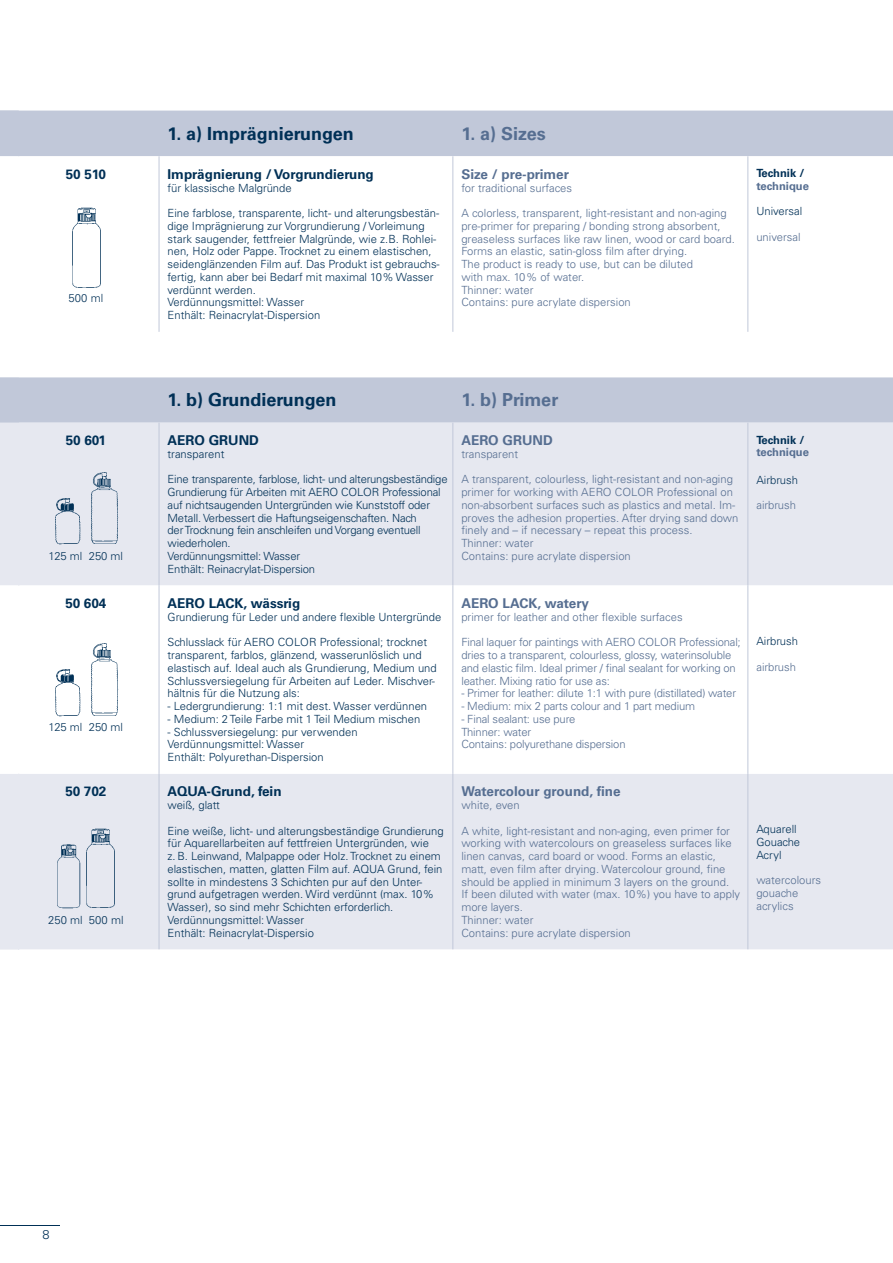
<style>
.page{position:relative;width:893px;height:1263px;background:#fff}
.page>*{position:absolute;margin:0;border:0;box-sizing:border-box;transform-origin:0 0}
.t1{font:700 18px "Univers LT Std";color:#003056}
.t2{font:700 18px "Univers LT Std";color:#566e91}
.t3{font:700 13.5px "Univers LT Std";color:#003056}
.t4{font:700 13.5px "Univers LT Std";color:#566e91}
.t5{font:300 12.75px "Univers LT Std";color:#003056}
.t6{font:300 11.25px/12.8px "Univers LT Std";color:#003056}
.t7{font:300 11.25px/12.8px "Univers LT Std";color:#566e91}
.t8{font:700 11.25px "Univers LT Std";color:#566e91}
.t9{font:700 11.25px "Univers LT Std";color:#003056}
</style>
<div class="page">
<div style="left:0;top:111px;width:892px;height:312px;background:#c1c8d9"></div>
<svg style="left:0;top:156px;width:892px;height:221px"></svg>
<div style="left:0;top:423px;width:893px;height:526px;background:#e6e8f0"></div>
<svg style="left:0;top:585px;width:892px;height:189px"></svg>
<hr style="left:159px;top:156px;width:1px;height:176px;background:#c1c8d9">
<hr style="left:452px;top:156px;width:1px;height:176px;background:#c1c8d9">
<hr style="left:747px;top:156px;width:1px;height:176px;background:#c1c8d9">
<hr style="left:159px;top:423px;width:1px;height:162px;background:#c1c8d9">
<hr style="left:452px;top:423px;width:1px;height:162px;background:#c1c8d9">
<hr style="left:747px;top:423px;width:1px;height:162px;background:#c1c8d9">
<hr style="left:159px;top:585px;width:1px;height:189px;background:#c1c8d9">
<hr style="left:452px;top:585px;width:1px;height:189px;background:#c1c8d9">
<hr style="left:747px;top:585px;width:1px;height:189px;background:#c1c8d9">
<hr style="left:159px;top:774px;width:1px;height:175px;background:#c1c8d9">
<hr style="left:452px;top:774px;width:1px;height:175px;background:#c1c8d9">
<hr style="left:747px;top:774px;width:1px;height:175px;background:#c1c8d9">
<img style="left:71px;top:208px;width:30px;height:80px">
<img style="left:91px;top:471px;width:28px;height:74px">
<img style="left:55px;top:498px;width:26px;height:47px">
<img style="left:91px;top:642px;width:28px;height:74px">
<img style="left:55px;top:669px;width:26px;height:47px">
<img style="left:56px;top:844px;width:24px;height:64px">
<img style="left:85px;top:828px;width:30px;height:80px">
<svg style="left:892px;top:111px;width:1px;height:825px"></svg>
<hr style="left:0;top:1225px;width:60px;height:1px;background:#003056">
<p class="t3" style="left:66px;top:166px;width:42px">50 510</p>
<p class="t6" style="left:69px;top:292px;width:36px">500 ml</p>
<p class="t3" style="left:66px;top:432px;width:42px">50 601</p>
<p class="t6" style="left:49px;top:550px;width:76px">125 ml 250 ml</p>
<p class="t3" style="left:65px;top:595px;width:42px">50 604</p>
<p class="t6" style="left:49px;top:721px;width:76px">125 ml 250 ml</p>
<p class="t3" style="left:65px;top:784px;width:42px">50 702</p>
<p class="t6" style="left:48px;top:913px;width:77px">250 ml 500 ml</p>
<h1 class="t1" style="left:168px;top:123px;width:188px">1. a) Imprägnierungen</h1>
<h1 class="t2" style="left:461px;top:123px;width:86px">1. a) Sizes</h1>
<p class="t3" style="left:168px;top:166px;width:208px">Imprägnierung / Vorgrundierung</p>
<p class="t6" style="left:168px;top:181px;width:126px">für klassische Malgründe</p>
<p class="t6" style="left:168px;top:207px;width:274px">Eine farblose, transparente, licht- und alterungsbestän&shy;dige Imprägnierung zur Vorgrundierung / Vorleimung stark saugender, fettfreier Malgründe, wie z.B. Rohlei&shy;nen, Holz oder Pappe. Trocknet zu einem elastischen, seidenglänzenden Film auf. Das Produkt ist gebrauchs&shy;fertig, kann aber bei Bedarf mit maximal 10% Wasser verdünnt werden.<br>Verdünnungsmittel: Wasser<br>Enthält: Reinacrylat-Dispersion</p>
<p class="t4" style="left:461px;top:166px;width:109px">Size / pre-primer</p>
<p class="t7" style="left:461px;top:181px;width:112px">for traditional surfaces</p>
<p class="t7" style="left:461px;top:207px;width:275px">A colorless, transparent, light-resistant and non-aging pre-primer for preparing / bonding strong absorbent, greaseless surfaces like raw linen, wood or card board.<br>Forms an elastic, satin-gloss film after drying.<br>The product is ready to use, but can be diluted<br>with max. 10% of water.<br>Thinner: water<br>Contains: pure acrylate dispersion</p>
<p class="t9" style="left:756px;top:167px;width:50px">Technik /</p>
<p class="t8" style="left:756px;top:179px;width:54px">technique</p>
<p class="t6" style="left:756px;top:205px;width:48px">Universal</p>
<p class="t7" style="left:756px;top:231px;width:46px">universal</p>
<h1 class="t1" style="left:168px;top:390px;width:170px">1. b) Grundierungen</h1>
<h1 class="t2" style="left:461px;top:390px;width:98px">1. b) Primer</h1>
<p class="t3" style="left:168px;top:432px;width:93px">AERO GRUND</p>
<p class="t6" style="left:168px;top:448px;width:58px">transparent</p>
<p class="t6" style="left:168px;top:473px;width:282px">Eine transparente, farblose, licht- und alterungsbeständige Grundierung für Arbeiten mit AERO COLOR Professional auf nichtsaugenden Untergründen wie Kunststoff oder Metall. Verbessert die Haftungseigenschaften. Nach<br>der Trocknung fein anschleifen und Vorgang eventuell wiederholen.<br>Verdünnungsmittel: Wasser<br>Enthält: Reinacrylat-Dispersion</p>
<p class="t3" style="left:168px;top:595px;width:134px">AERO LACK, wässrig</p>
<p class="t6" style="left:168px;top:610px;width:275px">Grundierung für Leder und andere flexible Untergründe</p>
<p class="t6" style="left:168px;top:636px;width:271px">Schlusslack für AERO COLOR Professional; trocknet transparent, farblos, glänzend, wasserunlöslich und elastisch auf. Ideal auch als Grundierung, Medium und Schlussversiegelung für Arbeiten auf Leder. Mischver&shy;hältnis für die Nutzung als:</p>
<p class="t6" style="left:168px;top:700px;width:261px">- Ledergrundierung: 1:1 mit dest. Wasser verdünnen</p>
<p class="t6" style="left:168px;top:712px;width:254px">- Medium: 2 Teile Farbe mit 1 Teil Medium mischen</p>
<p class="t6" style="left:168px;top:725px;width:192px">- Schlussversiegelung: pur verwenden<br>Verdünnungsmittel: Wasser<br>Enthält: Polyurethan-Dispersion</p>
<p class="t4" style="left:461px;top:432px;width:93px">AERO GRUND</p>
<p class="t7" style="left:461px;top:448px;width:58px">transparent</p>
<p class="t7" style="left:461px;top:473px;width:279px">A transparent, colourless, light-resistant and non-aging primer for working with AERO COLOR Professional on non-absorbent surfaces such as plastics and metal. Im&shy;proves the adhesion properties. After drying sand down finely and – if necessary – repeat this process.<br>Thinner: water<br>Contains: pure acrylate dispersion</p>
<p class="t4" style="left:461px;top:595px;width:129px">AERO LACK, watery</p>
<p class="t7" style="left:461px;top:610px;width:223px">primer for leather and other flexible surfaces</p>
<p class="t7" style="left:461px;top:636px;width:281px">Final laquer for paintings with AERO COLOR Professional; dries to a transparent, colourless, glossy, waterinsoluble and elastic film. Ideal primer / final sealant for working on leather. Mixing ratio for use as:</p>
<p class="t7" style="left:461px;top:687px;width:276px">- Primer for leather: dilute 1:1 with pure (distillated) water</p>
<p class="t7" style="left:461px;top:700px;width:235px">- Medium: mix 2 parts colour and 1 part medium</p>
<p class="t7" style="left:461px;top:712px;width:166px">- Final sealant: use pure<br>Thinner: water<br>Contains: polyurethane dispersion</p>
<p class="t9" style="left:756px;top:433px;width:50px">Technik /</p>
<p class="t8" style="left:756px;top:446px;width:54px">technique</p>
<p class="t6" style="left:756px;top:474px;width:43px">Airbrush</p>
<p class="t7" style="left:756px;top:499px;width:41px">airbrush</p>
<p class="t6" style="left:756px;top:635px;width:43px">Airbrush</p>
<p class="t7" style="left:756px;top:660px;width:41px">airbrush</p>
<p class="t3" style="left:168px;top:784px;width:116px">AQUA-Grund, fein</p>
<p class="t6" style="left:168px;top:799px;width:54px">weiß, glatt</p>
<p class="t6" style="left:168px;top:824px;width:278px">Eine weiße, licht- und alterungsbeständige Grundierung für Aquarellarbeiten auf fettfreien Untergründen, wie<br>z. B. Leinwand, Malpappe oder Holz. Trocknet zu einem elastischen, matten, glatten Film auf. AQUA Grund, fein sollte in mindestens 3 Schichten pur auf den Unter&shy;grund aufgetragen werden. Wird verdünnt (max. 10% Wasser), so sind mehr Schichten erforderlich.<br>Verdünnungsmittel: Wasser<br>Enthält: Reinacrylat-Dispersio</p>
<p class="t4" style="left:461px;top:784px;width:161px">Watercolour ground, fine</p>
<p class="t7" style="left:461px;top:799px;width:60px">white, even</p>
<p class="t7" style="left:461px;top:824px;width:280px">A white, light-resistant and non-aging, even primer for working with watercolours on greaseless surfaces like linen canvas, card board or wood. Forms an elastic, matt, even film after drying. Watercolour ground, fine should be applied in minimum 3 layers on the ground.<br>If been diluted with water (max. 10%) you have to apply more layers.<br>Thinner: water<br>Contains: pure acrylate dispersion</p>
<p class="t6" style="left:756px;top:823px;width:45px">Aquarell<br>Gouache<br>Acryl</p>
<p class="t7" style="left:756px;top:874px;width:66px">watercolours gouache acrylics</p>
<p class="t5" style="left:43px;top:1227px;width:9px">8</p>
</div>
